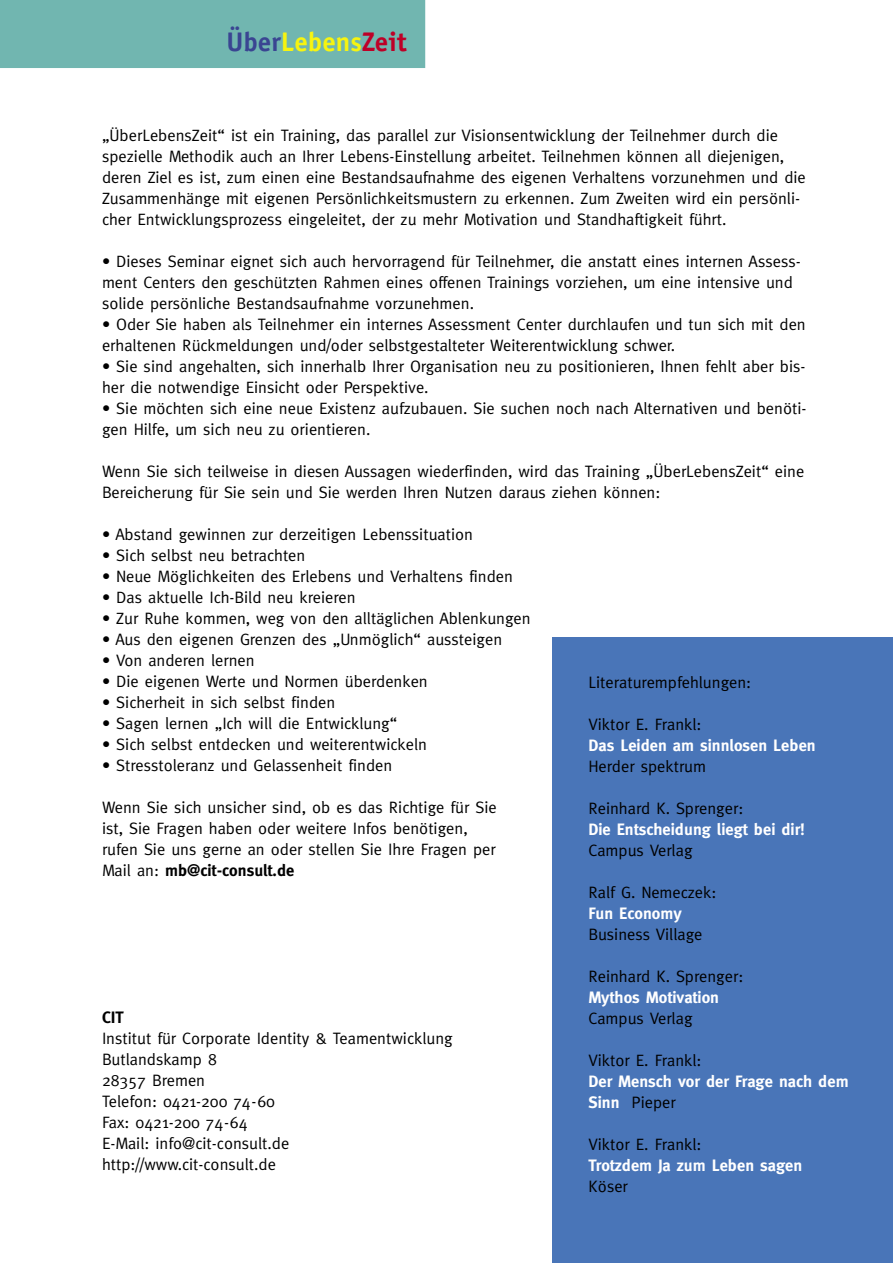
<style>
.page{position:relative;width:893px;height:1263px;background:#fff}
.page>*{position:absolute;margin:0;border:0;box-sizing:border-box;transform-origin:0 0}
.t1{font:700 27px "Officina Sans";color:#f7f410}
.t2{font:16.5px/21px "Meta";color:#000}
.t3{font:700 16.5px/21px "Meta";color:#fff}
.t4{font:700 16.5px "Meta";color:#000}
.s1{color:#3a4592}
.s2{color:#be0027}
.s3{font-weight:400;color:#71b6b0}
.s4{font-weight:400}
.s5{font-weight:400;color:#000}
</style>
<div class="page">
<div style="left:4px;top:4px;width:417px;height:60px;background:#71b6b0"></div>
<div style="left:0;top:0;width:425px;height:68px;border:9px solid #71b6b0"></div>
<div style="left:552px;top:638px;width:341px;height:625px;background:#4975b8"></div>
<h1 class="t1" style="left:226px;top:25px;width:190px"><span class="s1">Über</span>Lebens<span class="s2">Zeit</span><span class="s3">.</span></h1>
<p class="t2" style="left:102px;top:124px;width:705px">„ÜberLebensZeit“ ist ein Training, das parallel zur Visionsentwicklung der Teilnehmer durch die spezielle Methodik auch an Ihrer Lebens-Einstellung arbeitet. Teilnehmen können all diejenigen, deren Ziel es ist, zum einen eine Bestandsaufnahme des eigenen Verhaltens vorzunehmen und die Zusammenhänge mit eigenen Persönlichkeitsmustern zu erkennen. Zum Zweiten wird ein persönli&shy;cher Entwicklungsprozess eingeleitet, der zu mehr Motivation und Standhaftigkeit führt.</p>
<p class="t2" style="left:102px;top:250px;width:700px">• Dieses Seminar eignet sich auch hervorragend für Teilnehmer, die anstatt eines internen Assess&shy;ment Centers den geschützten Rahmen eines offenen Trainings vorziehen, um eine intensive und solide persönliche Bestandsaufnahme vorzunehmen.</p>
<p class="t2" style="left:102px;top:313px;width:705px">• Oder Sie haben als Teilnehmer ein internes Assessment Center durchlaufen und tun sich mit den erhaltenen Rückmeldungen und/oder selbstgestalteter Weiterentwicklung schwer.</p>
<p class="t2" style="left:102px;top:355px;width:705px">• Sie sind angehalten, sich innerhalb Ihrer Organisation neu zu positionieren, Ihnen fehlt aber bis&shy;her die notwendige Einsicht oder Perspektive.</p>
<p class="t2" style="left:102px;top:397px;width:706px">• Sie möchten sich eine neue Existenz aufzubauen. Sie suchen noch nach Alternativen und benöti&shy;gen Hilfe, um sich neu zu orientieren.</p>
<p class="t2" style="left:102px;top:460px;width:704px">Wenn Sie sich teilweise in diesen Aussagen wiederfinden, wird das Training „ÜberLebensZeit“ eine<br>Bereicherung für Sie sein und Sie werden Ihren Nutzen daraus ziehen können:</p>
<p class="t2" style="left:102px;top:523px;width:373px">• Abstand gewinnen zur derzeitigen Lebenssituation</p>
<p class="t2" style="left:102px;top:544px;width:205px">• Sich selbst neu betrachten</p>
<p class="t2" style="left:102px;top:565px;width:412px">• Neue Möglichkeiten des Erlebens und Verhaltens finden</p>
<p class="t2" style="left:102px;top:586px;width:255px">• Das aktuelle Ich-Bild neu kreieren</p>
<p class="t2" style="left:102px;top:607px;width:430px">• Zur Ruhe kommen, weg von den alltäglichen Ablenkungen</p>
<p class="t2" style="left:102px;top:628px;width:402px">• Aus den eigenen Grenzen des „Unmöglich“ aussteigen</p>
<p class="t2" style="left:102px;top:649px;width:154px">• Von anderen lernen</p>
<p class="t2" style="left:102px;top:670px;width:327px">• Die eigenen Werte und Normen überdenken</p>
<p class="t2" style="left:102px;top:691px;width:235px">• Sicherheit in sich selbst finden</p>
<p class="t2" style="left:102px;top:712px;width:297px">• Sagen lernen „Ich will die Entwicklung“</p>
<p class="t2" style="left:102px;top:733px;width:326px">• Sich selbst entdecken und weiterentwickeln</p>
<p class="t2" style="left:102px;top:754px;width:292px">• Stresstoleranz und Gelassenheit finden</p>
<p class="t2" style="left:102px;top:796px;width:396px">Wenn Sie sich unsicher sind, ob es das Richtige für Sie</p>
<p class="t2" style="left:102px;top:817px;width:367px">ist, Sie Fragen haben oder weitere Infos benötigen,</p>
<p class="t2" style="left:102px;top:838px;width:395px">rufen Sie uns gerne an oder stellen Sie Ihre Fragen per</p>
<p class="t4" style="left:102px;top:860px;width:194px"><span class="s4">Mail an:</span> mb@cit-consult.de</p>
<p class="t2" style="left:588px;top:672px;width:164px">Literaturempfehlungen:</p>
<p class="t2" style="left:588px;top:714px;width:115px">Viktor E. Frankl:</p>
<p class="t3" style="left:588px;top:735px;width:229px">Das Leiden am sinnlosen Leben</p>
<p class="t2" style="left:588px;top:756px;width:119px">Herder spektrum</p>
<p class="t2" style="left:588px;top:798px;width:156px">Reinhard K. Sprenger:</p>
<p class="t3" style="left:588px;top:819px;width:217px">Die Entscheidung liegt bei dir!</p>
<p class="t2" style="left:588px;top:840px;width:106px">Campus Verlag</p>
<p class="t2" style="left:588px;top:882px;width:129px">Ralf G. Nemeczek:</p>
<p class="t3" style="left:588px;top:903px;width:95px">Fun Economy</p>
<p class="t2" style="left:588px;top:924px;width:115px">Business Village</p>
<p class="t2" style="left:588px;top:966px;width:156px">Reinhard K. Sprenger:</p>
<p class="t3" style="left:588px;top:987px;width:132px">Mythos Motivation</p>
<p class="t2" style="left:588px;top:1008px;width:106px">Campus Verlag</p>
<p class="t2" style="left:588px;top:1050px;width:115px">Viktor E. Frankl:</p>
<p class="t3" style="left:588px;top:1071px;width:262px">Der Mensch vor der Frage nach dem<br>Sinn <span class="s5">Pieper</span></p>
<p class="t2" style="left:588px;top:1134px;width:115px">Viktor E. Frankl:</p>
<p class="t3" style="left:588px;top:1155px;width:215px">Trotzdem Ja zum Leben sagen</p>
<p class="t2" style="left:588px;top:1176px;width:41px">Köser</p>
<p class="t4" style="left:102px;top:1008px;width:23px">CIT</p>
<p class="t2" style="left:102px;top:1028px;width:352px">Institut für Corporate Identity &amp; Teamentwicklung</p>
<p class="t2" style="left:102px;top:1049px;width:116px">Butlandskamp 8</p>
<p class="t2" style="left:102px;top:1070px;width:105px">28357 Bremen</p>
<p class="t2" style="left:102px;top:1091px;width:175px">Telefon: 0421-200 74-60</p>
<p class="t2" style="left:102px;top:1112px;width:147px">Fax: 0421-200 74-64</p>
<p class="t2" style="left:102px;top:1133px;width:189px">E-Mail: info@cit-consult.de</p>
<p class="t2" style="left:102px;top:1154px;width:175px">http://www.cit-consult.de</p>
</div>
